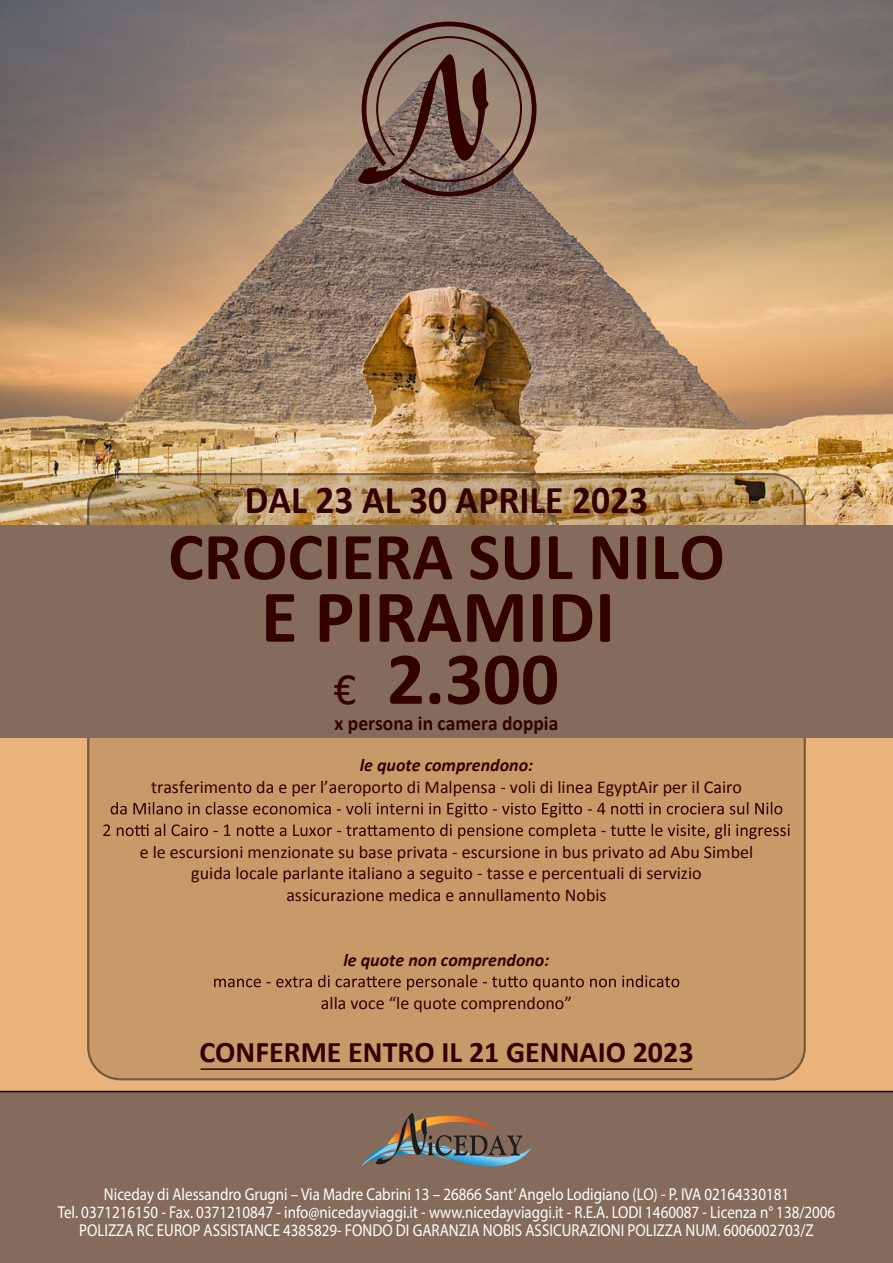
<style>
.page{position:relative;width:893px;height:1263px;background:#fff}
.page>*{position:absolute;margin:0;border:0;box-sizing:border-box;transform-origin:0 0}
.t1{font:700 75px/62.1px "Calibri";color:#300;text-align:center}
.t2{font:700 67.5px "Calibri";color:#300}
.t3{font:700 39.45px "Calibri";color:#300;scale:.95 1}
.t4{font:700 30px "Calibri";color:#300}
.t5{font:700 20.55px "Calibri";color:#300;scale:.95 1}
.t6{font:18px/21.6px "Calibri";color:#300;text-align:center}
.t7{font:italic 700 18px "Calibri";color:#300}
.t8{font:17.25px/18px "Myriad Pro";color:#fff;text-align:center;scale:.87 1}
.s1{font-weight:400;font-size:45px}
</style>
<div class="page">
<img style="left:0;top:0;width:893px;height:525px">
<div style="left:0;top:525px;width:893px;height:738px;background:#eab37b"></div>
<div style="left:0;top:1093px;width:893px;height:170px;background:#856b5c"></div>
<hr style="left:0;top:1091px;width:893px;height:1px;background:#000">
<svg style="left:357px;top:19px;width:182px;height:180px;background:#7d645a"></svg>
<svg style="left:88px;top:474px;width:717px;height:605px;background:#c49767"></svg>
<svg style="left:111px;top:802px;width:471px;height:15px;background:#a97953"></svg>
<svg style="left:588px;top:802px;width:194px;height:12px;background:#a47450"></svg>
<svg style="left:103px;top:824px;width:686px;height:15px;background:#aa7a54"></svg>
<svg style="left:214px;top:975px;width:465px;height:15px;background:#a97953"></svg>
<hr style="left:201px;top:1068px;width:491px;height:2px;background:#300">
<svg style="left:361px;top:1113px;width:170px;height:54px"></svg>
<div style="left:0;top:525px;width:893px;height:213px;background:#856b5c"></div>
<h3 class="t3" style="left:245px;top:475px;width:426px">DAL 23 AL 30 APRILE 2023</h3>
<h2 class="t2" style="left:168px;top:513px;width:558px">CROCIERA SUL NILO</h2>
<h1 class="t1" style="left:261px;top:586px;width:355px">E PIRAMIDI <span class="s1">€</span> 2.300</h1>
<p class="t5" style="left:335px;top:710px;width:237px">x persona in camera doppia</p>
<p class="t7" style="left:360px;top:754px;width:175px">le quote comprendono:</p>
<p class="t6" style="left:151px;top:776px;width:592px">trasferimento da e per l’aeroporto di Malpensa - voli di linea EgyptAir per il Cairo</p>
<p class="t6" style="left:140px;top:841px;width:615px">e le escursioni menzionate su base privata - escursione in bus privato ad Abu Simbel guida locale parlante italiano a seguito - tasse e percentuali di servizio<br>assicurazione medica e annullamento Nobis</p>
<p class="t7" style="left:343px;top:948px;width:207px">le quote non comprendono:</p>
<p class="t6" style="left:321px;top:992px;width:253px">alla voce “le quote comprendono”</p>
<h3 class="t4" style="left:199px;top:1032px;width:496px">CONFERME ENTRO IL 21 GENNAIO 2023</h3>
<p class="t8" style="left:58px;top:1185px;width:895px">Niceday di Alessandro Grugni – Via Madre Cabrini 13 – 26866 Sant’Angelo Lodigiano (LO) - P. IVA 02164330181<br>Tel. 0371216150 - Fax. 0371210847 - info@nicedayviaggi.it - www.nicedayviaggi.it - R.E.A. LODI 1460087 - Licenza n° 138/2006<br>POLIZZA RC EUROP ASSISTANCE 4385829- FONDO DI GARANZIA NOBIS ASSICURAZIONI POLIZZA NUM. 6006002703/Z</p>
</div>
